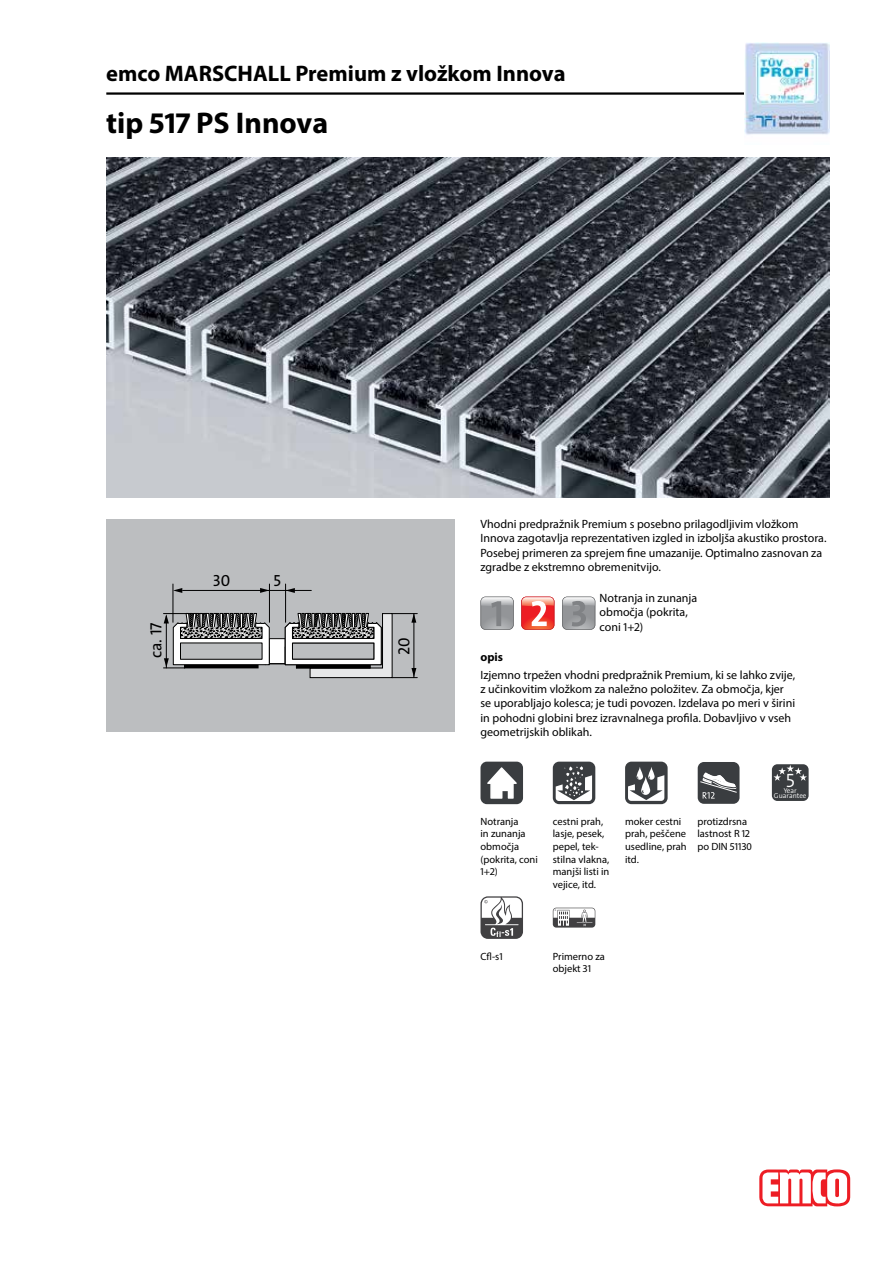
<style>
.page{position:relative;width:893px;height:1263px;background:#fff}
.page>*{position:absolute;margin:0;border:0;box-sizing:border-box;transform-origin:0 0}
.t1{font:700 30px "Myriad Pro";color:#000}
.t2{font:700 22.5px "Myriad Pro";color:#000}
.t3{font:300 19.5px "The Sans Os F";color:#fff}
.t4{font:16.2px "The Sans Os F";color:#000}
.t5{font:12px/14.4px "Myriad Pro";color:#000}
.t6{font:700 12px "Myriad Pro";color:#000}
.t7{font:10.5px/12.6px "Myriad Pro";color:#000}
.t8{font:300 7.05px/5.2px "The Sans Os F";color:#fff;text-align:center}
</style>
<div class="page">
<img style="left:106px;top:157px;width:723px;height:340px">
<hr style="left:106px;top:92px;width:723px;height:3px;background:#000">
<svg style="left:759px;top:1169px;width:91px;height:37px"></svg>
<img style="left:744px;top:43px;width:85px;height:92px">
<div style="left:106px;top:519px;width:349px;height:212px;background:#bcbec0"></div>
<hr style="left:183px;top:590px;width:86px;height:1px;background:#000">
<svg style="left:260px;top:588px;width:9px;height:5px"></svg>
<svg style="left:174px;top:588px;width:8px;height:5px"></svg>
<svg style="left:286px;top:588px;width:9px;height:5px"></svg>
<hr style="left:173px;top:584px;width:1px;height:38px;background:#000">
<hr style="left:285px;top:584px;width:1px;height:38px;background:#000">
<hr style="left:269px;top:584px;width:1px;height:38px;background:#000">
<hr style="left:269px;top:590px;width:42px;height:1px;background:#000">
<svg style="left:163px;top:613px;width:254px;height:65px"></svg>
<svg style="left:521px;top:597px;width:33px;height:33px"></svg>
<svg style="left:562px;top:597px;width:33px;height:33px"></svg>
<svg style="left:480px;top:597px;width:34px;height:33px"></svg>
<div style="left:480px;top:762px;width:43px;height:42px;background:#3a3d40;border-radius:6px"></div>
<svg style="left:487px;top:767px;width:30px;height:32px"></svg>
<div style="left:553px;top:762px;width:42px;height:42px;background:#3a3d40;border-radius:6px"></div>
<svg style="left:556px;top:766px;width:36px;height:35px"></svg>
<div style="left:625px;top:762px;width:43px;height:42px;background:#3a3d40;border-radius:6px"></div>
<svg style="left:628px;top:767px;width:36px;height:34px"></svg>
<div style="left:698px;top:762px;width:41px;height:42px;background:#3a3d40;border-radius:6px"></div>
<svg style="left:700px;top:772px;width:37px;height:26px"></svg>
<div style="left:772px;top:764px;width:37px;height:37px;background:#3a3d40;border-radius:5px"></div>
<svg style="left:773px;top:765px;width:34px;height:16px"></svg>
<svg style="left:480px;top:896px;width:43px;height:43px"></svg>
<svg style="left:553px;top:908px;width:42px;height:19px"></svg>
<h2 class="t2" style="left:106px;top:59px;width:461px">emco MARSCHALL Premium z vložkom Innova</h2>
<h1 class="t1" style="left:106px;top:103px;width:223px">tip 517 PS Innova</h1>
<h3 class="t4" style="left:146px;top:658px;width:37px;rotate:-90deg">ca. 17</h3>
<h3 class="t4" style="left:213px;top:570px;width:19px">30</h3>
<h3 class="t4" style="left:273px;top:570px;width:9px">5</h3>
<h3 class="t4" style="left:394px;top:655px;width:19px;rotate:-90deg">20</h3>
<p class="t5" style="left:480px;top:516px;width:348px">Vhodni predpražnik Premium s posebno prilagodljivim vložkom Innova zagotavlja reprezentativen izgled in izboljša akustiko prostora.<br>Posebej primeren za sprejem fine umazanije. Optimalno zasnovan za zgradbe z ekstremno obremenitvijo.</p>
<p class="t5" style="left:600px;top:590px;width:99px">Notranja in zunanja območja (pokrita, coni 1+2)</p>
<p class="t6" style="left:480px;top:649px;width:24px">opis</p>
<p class="t5" style="left:480px;top:667px;width:316px">Izjemno trpežen vhodni predpražnik Premium, ki se lahko zvije, z učinkovitim vložkom za naležno položitev. Za območja, kjer se uporabljajo kolesca; je tudi povozen. Izdelava po meri v širini in pohodni globini brez izravnalnega profila. Dobavljivo v vseh geometrijskih oblikah.</p>
<p class="t7" style="left:480px;top:815px;width:59px">Notranja<br>in zunanja območja (pokrita, coni<br>1+2)</p>
<p class="t7" style="left:553px;top:815px;width:58px">cestni prah, lasje, pesek, pepel, tek&shy;stilna vlakna, manjši listi in vejice, itd.</p>
<p class="t7" style="left:625px;top:815px;width:63px">moker cestni prah, peščene usedline, prah itd.</p>
<p class="t7" style="left:697px;top:815px;width:56px">protizdrsna lastnost R 12 po DIN 51130</p>
<h3 class="t3" style="left:786px;top:767px;width:10px">5</h3>
<p class="t8" style="left:774px;top:788px;width:34px">Year<br>Guarantee</p>
<p class="t7" style="left:480px;top:949px;width:24px">Cfl-s1</p>
<p class="t7" style="left:553px;top:949px;width:54px">Primerno za objekt 31</p>
</div>
